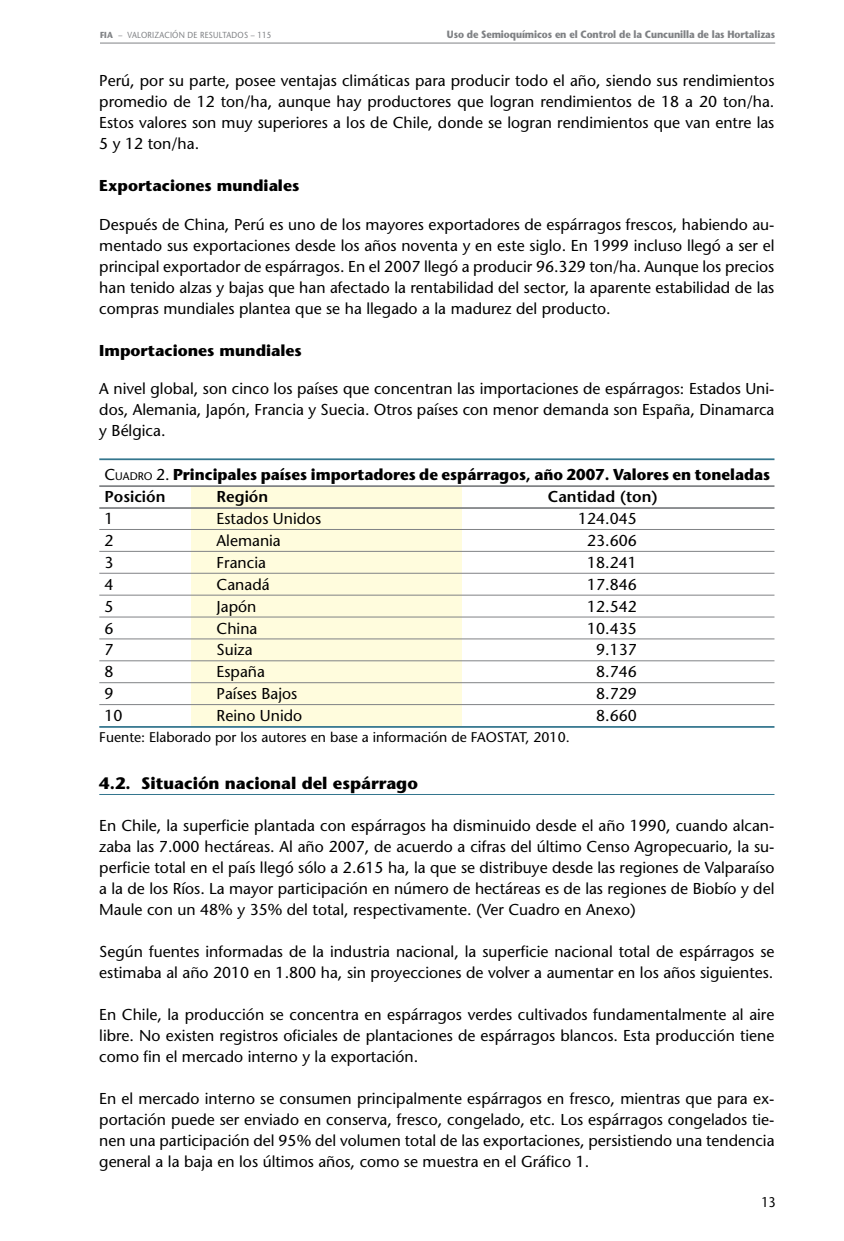
<style>
.page{position:relative;width:844px;height:1241px;background:#fff}
.page>*{position:absolute;margin:0;border:0;box-sizing:border-box;transform-origin:0 0}
.t1{font:700 16.62px "Stone Sans";color:#000}
.t2{font:15.75px/21px "Stone Sans";color:#000;text-align:justify}
.t3{font:700 15.75px/21.9px "Stone Sans";color:#000;scale:.96 1}
.t4{font:700 15.75px "Stone Sans";color:#000}
.t5{font:600 15.75px "Stone Sans";color:#000}
.t6{font:14px "Stone Sans";color:#000}
.t7{font:14px "Stone Sans";color:#000;scale:.9 1}
.t8{font:700 10.5px "Stone Sans";letter-spacing:-.01em;color:#808285;scale:.9 1}
.t9{font:8.75px "Stone Sans";letter-spacing:.025em;color:#808285;scale:.9 1}
.s1{font-weight:700}
.s2{font-weight:400}
.s3{font-weight:400;font-size:11.03px}
.s4{font-weight:600}
</style>
<div class="page">
<hr style="left:100px;top:43px;width:675px;height:1px;background:#808285">
<div style="left:191px;top:486px;width:270px;height:240px;background:#fffcdd"></div>
<hr style="left:99px;top:458px;width:675px;height:2px;background:#34768e">
<hr style="left:99px;top:485px;width:675px;height:2px;background:#808285">
<hr style="left:99px;top:507px;width:675px;height:2px;background:#808285">
<hr style="left:99px;top:529px;width:675px;height:1px;background:#808285">
<hr style="left:99px;top:551px;width:675px;height:1px;background:#808285">
<hr style="left:99px;top:572px;width:675px;height:1px;background:#808285">
<hr style="left:99px;top:594px;width:675px;height:1px;background:#808285">
<hr style="left:99px;top:616px;width:675px;height:1px;background:#808285">
<hr style="left:99px;top:638px;width:675px;height:1px;background:#808285">
<hr style="left:99px;top:660px;width:675px;height:1px;background:#808285">
<hr style="left:99px;top:682px;width:675px;height:1px;background:#808285">
<hr style="left:99px;top:704px;width:675px;height:1px;background:#808285">
<hr style="left:99px;top:726px;width:675px;height:1px;background:#34768e">
<hr style="left:99px;top:794px;width:675px;height:1px;background:#34768e">
<p class="t9" style="left:100px;top:29px;width:42px"><span class="s1">FIA</span> – Valori</p>
<p class="t9" style="left:154px;top:29px;width:63px">zación de Resultados</p>
<p class="t9" style="left:251px;top:29px;width:24px">– 115</p>
<p class="t8" style="left:447px;top:28px;width:366px">Uso de Semioquímicos en el Control de la Cuncunilla de las Hortalizas</p>
<p class="t2" style="left:99px;top:70px;width:676px">Perú, por su parte, posee ventajas climáticas para producir todo el año, siendo sus rendimientos promedio de 12 ton/ha, aunque hay productores que logran rendimientos de 18 a 20 ton/ha.<br>Estos valores son muy superiores a los de Chile, donde se logran rendimientos que van entre las 5 y 12 ton/ha.</p>
<p class="t4" style="left:99px;top:176px;width:201px">Exportaciones mundiales</p>
<p class="t2" style="left:99px;top:214px;width:676px">Después de China, Perú es uno de los mayores exportadores de espárragos frescos, habiendo au&shy;mentado sus exportaciones desde los años noventa y en este siglo. En 1999 incluso llegó a ser el principal exportador de espárragos. En el 2007 llegó a producir 96.329 ton/ha. Aunque los precios han tenido alzas y bajas que han afectado la rentabilidad del sector, la aparente estabilidad de las compras mundiales plantea que se ha llegado a la madurez del producto.</p>
<p class="t4" style="left:99px;top:341px;width:204px">Importaciones mundiales</p>
<p class="t2" style="left:99px;top:378px;width:676px">A nivel global, son cinco los países que concentran las importaciones de espárragos: Estados Uni&shy;dos, Alemania, Japón, Francia y Suecia. Otros países con menor demanda son España, Dinamarca y Bélgica.</p>
<p class="t3" style="left:104px;top:464px;width:694px"><span class="s2">C</span><span class="s3">UADRO</span> <span class="s2">2.</span> Principales países importadores de espárragos, año 2007. Valores en toneladas<br><span class="s4">Posición</span></p>
<p class="t5" style="left:216px;top:487px;width:53px">Región</p>
<p class="t5" style="left:547px;top:487px;width:111px">Cantidad (ton)</p>
<p class="t2" style="left:104px;top:508px;width:11px">1</p>
<p class="t2" style="left:216px;top:508px;width:106px">Estados Unidos</p>
<p class="t2" style="left:578px;top:508px;width:60px">124.045</p>
<p class="t2" style="left:104px;top:530px;width:11px">2</p>
<p class="t2" style="left:216px;top:530px;width:66px">Alemania</p>
<p class="t2" style="left:587px;top:530px;width:51px">23.606</p>
<p class="t2" style="left:104px;top:552px;width:11px">3</p>
<p class="t2" style="left:216px;top:552px;width:51px">Francia</p>
<p class="t2" style="left:587px;top:552px;width:51px">18.241</p>
<p class="t2" style="left:104px;top:573px;width:11px">4</p>
<p class="t2" style="left:216px;top:573px;width:54px">Canadá</p>
<p class="t2" style="left:587px;top:573px;width:51px">17.846</p>
<p class="t2" style="left:104px;top:595px;width:11px">5</p>
<p class="t2" style="left:216px;top:595px;width:41px">Japón</p>
<p class="t2" style="left:587px;top:595px;width:51px">12.542</p>
<p class="t2" style="left:104px;top:617px;width:11px">6</p>
<p class="t2" style="left:216px;top:617px;width:42px">China</p>
<p class="t2" style="left:587px;top:617px;width:51px">10.435</p>
<p class="t2" style="left:104px;top:639px;width:11px">7</p>
<p class="t2" style="left:216px;top:639px;width:37px">Suiza</p>
<p class="t2" style="left:596px;top:639px;width:42px">9.137</p>
<p class="t2" style="left:104px;top:661px;width:11px">8</p>
<p class="t2" style="left:216px;top:661px;width:50px">España</p>
<p class="t2" style="left:596px;top:661px;width:42px">8.746</p>
<p class="t2" style="left:104px;top:683px;width:11px">9</p>
<p class="t2" style="left:216px;top:683px;width:82px">Países Bajos</p>
<p class="t2" style="left:596px;top:683px;width:42px">8.729</p>
<p class="t2" style="left:104px;top:705px;width:20px">10</p>
<p class="t2" style="left:216px;top:705px;width:87px">Reino Unido</p>
<p class="t2" style="left:596px;top:705px;width:42px">8.660</p>
<p class="t6" style="left:99px;top:728px;width:472px">Fuente: Elaborado por los autores en base a información de FAOSTAT, 2010.</p>
<p class="t1" style="left:99px;top:773px;width:320px">4.2. Situación nacional del espárrago</p>
<p class="t2" style="left:99px;top:815px;width:676px">En Chile, la superficie plantada con espárragos ha disminuido desde el año 1990, cuando alcan&shy;zaba las 7.000 hectáreas. Al año 2007, de acuerdo a cifras del último Censo Agropecuario, la su&shy;perficie total en el país llegó sólo a 2.615 ha, la que se distribuye desde las regiones de Valparaíso a la de los Ríos. La mayor participación en número de hectáreas es de las regiones de Biobío y del Maule con un 48% y 35% del total, respectivamente. (Ver Cuadro en Anexo)</p>
<p class="t2" style="left:99px;top:941px;width:676px">Según fuentes informadas de la industria nacional, la superficie nacional total de espárragos se estimaba al año 2010 en 1.800 ha, sin proyecciones de volver a aumentar en los años siguientes.</p>
<p class="t2" style="left:99px;top:1004px;width:676px">En Chile, la producción se concentra en espárragos verdes cultivados fundamentalmente al aire libre. No existen registros oficiales de plantaciones de espárragos blancos. Esta producción tiene como fin el mercado interno y la exportación.</p>
<p class="t2" style="left:99px;top:1088px;width:676px">En el mercado interno se consumen principalmente espárragos en fresco, mientras que para ex&shy;portación puede ser enviado en conserva, fresco, congelado, etc. Los espárragos congelados tie&shy;nen una participación del 95% del volumen total de las exportaciones, persistiendo una tendencia general a la baja en los últimos años, como se muestra en el Gráfico 1.</p>
<p class="t7" style="left:761px;top:1193px;width:17px">13</p>
</div>
